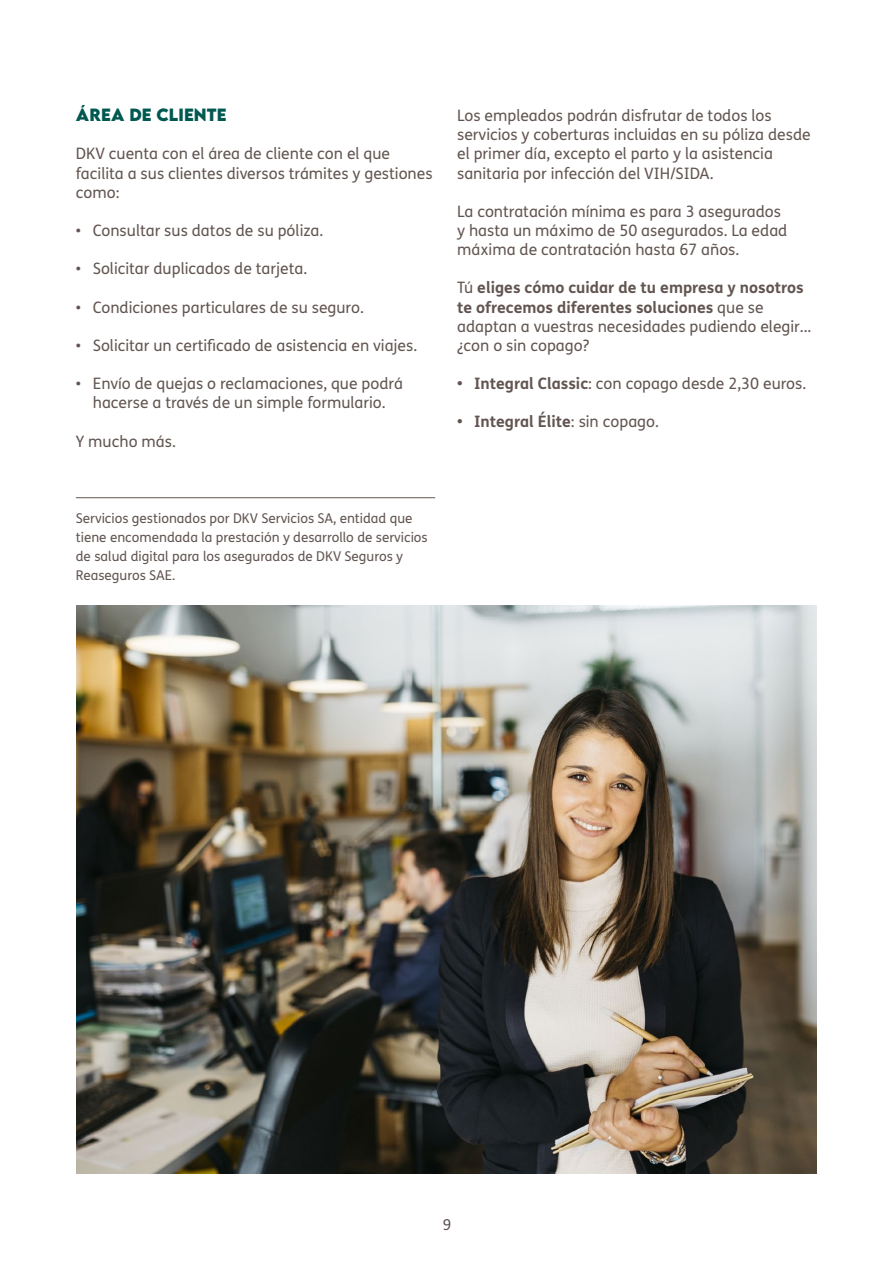
<style>
.page{position:relative;width:893px;height:1263px;background:#fff}
.page>*{position:absolute;margin:0;border:0;box-sizing:border-box;transform-origin:0 0}
.t1{font:15.75px/19.2px "FS Me";color:#625551}
.t2{font:700 15.75px/19.2px "FS Me";color:#625551}
.t3{font:700 15.75px "LEMONMILK Pro FTR";letter-spacing:.005em;color:#005951}
.t4{font:15px "FS Me";color:#625551}
.t5{font:13.5px/19.2px "FS Me";color:#625551}
.s1{font-weight:400}
.s2{font-weight:700}
</style>
<div class="page">
<img style="left:77px;top:606px;width:739px;height:568px">
<hr style="left:76px;top:497px;width:359px;height:1px;background:#625551">
<p class="t3" style="left:76px;top:104px;width:152px">ÁREA DE CLIENTE</p>
<p class="t1" style="left:76px;top:144px;width:358px">DKV cuenta con el área de cliente con el que facilita a sus clientes diversos trámites y gestiones como:</p>
<p class="t1" style="left:76px;top:221px;width:249px">• Consultar sus datos de su póliza.</p>
<p class="t1" style="left:76px;top:259px;width:233px">• Solicitar duplicados de tarjeta.</p>
<p class="t1" style="left:76px;top:297px;width:289px">• Condiciones particulares de su seguro.</p>
<p class="t1" style="left:76px;top:335px;width:343px">• Solicitar un certificado de asistencia en viajes.</p>
<p class="t1" style="left:76px;top:374px;width:329px;text-align:center">• Envío de quejas o reclamaciones, que podrá hacerse a través de un simple formulario.</p>
<p class="t1" style="left:76px;top:431px;width:101px">Y mucho más.</p>
<p class="t1" style="left:457px;top:106px;width:355px">Los empleados podrán disfrutar de todos los servicios y coberturas incluidas en su póliza desde el primer día, excepto el parto y la asistencia sanitaria por infección del VIH/SIDA.</p>
<p class="t1" style="left:457px;top:201px;width:332px">La contratación mínima es para 3 asegurados y hasta un máximo de 50 asegurados. La edad máxima de contratación hasta 67 años.</p>
<p class="t2" style="left:457px;top:277px;width:356px"><span class="s1">Tú</span> eliges cómo cuidar de tu empresa y nosotros te ofrecemos diferentes soluciones <span class="s1">que se adaptan a vuestras necesidades pudiendo elegir... ¿con o sin copago?</span></p>
<p class="t1" style="left:457px;top:374px;width:351px"><span class="s2">• Integral Classic</span>: con copago desde 2,30 euros.</p>
<p class="t2" style="left:457px;top:411px;width:203px">• Integral Élite<span class="s1">: sin copago.</span></p>
<p class="t5" style="left:76px;top:508px;width:353px">Servicios gestionados por DKV Servicios SA, entidad que tiene encomendada la prestación y desarrollo de servicios de salud digital para los asegurados de DKV Seguros y Reaseguros SAE.</p>
<p class="t4" style="left:443px;top:1215px;width:10px">9</p>
</div>
